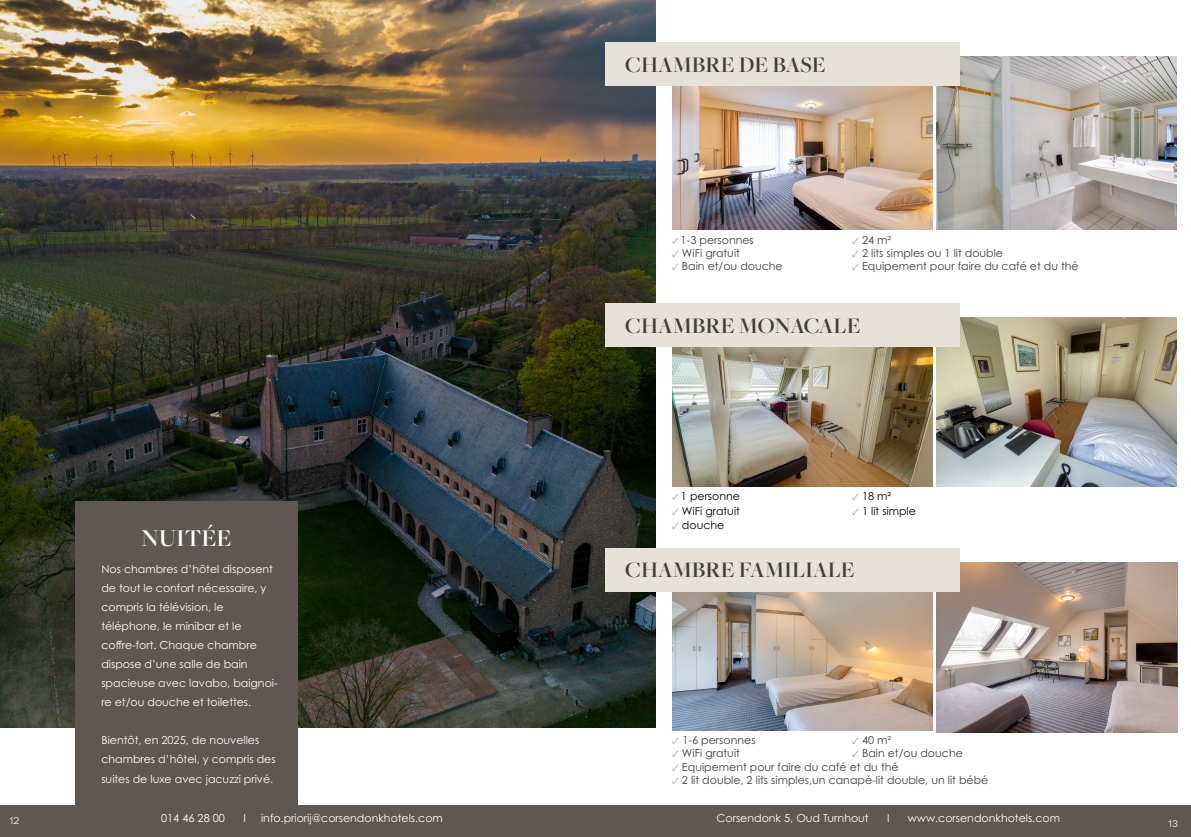
<style>
.page{position:relative;width:1191px;height:837px;background:#fff}
.page>*{position:absolute;margin:0;border:0;box-sizing:border-box;transform-origin:0 0}
.t1{font:600 25px "Freight Big Pro";color:#fff}
.t2{font:600 23px "Freight Big Pro";color:#413d3b}
.t3{font:12px "Novecentosanswide";color:#fff}
.t4{font:11px/19px "Century Gothic Pro";color:#fff}
.t5{font:11px "Century Gothic Pro";color:#413d3b}
.t6{font:11px "Century Gothic Pro";color:#000}
.s1{font-family:"Minion Pro Cn It Subh";color:#97938a}
</style>
<div class="page">
<img style="left:0;top:0;width:655px;height:727px">
<img style="left:672px;top:86px;width:260px;height:143px">
<img style="left:936px;top:56px;width:240px;height:173px">
<div style="left:605px;top:42px;width:355px;height:44px;background:#e6e2d8"></div>
<img style="left:672px;top:347px;width:260px;height:139px">
<img style="left:936px;top:317px;width:240px;height:169px">
<div style="left:605px;top:303px;width:355px;height:44px;background:#e6e2d8"></div>
<img style="left:672px;top:591px;width:260px;height:139px">
<img style="left:936px;top:562px;width:241px;height:169px">
<div style="left:605px;top:547px;width:355px;height:44px;background:#e6e2d8"></div>
<div style="left:75px;top:501px;width:223px;height:335px;background:#5f5752"></div>
<div style="left:0;top:805px;width:1191px;height:31px;background:#5f5752"></div>
<h2 class="t2" style="left:625px;top:49px;width:202px">CHAMBRE DE BASE</h2>
<p class="t5" style="left:672px;top:233px;width:83px"><span class="s1">✓</span> 1-3 personnes</p>
<p class="t5" style="left:852px;top:233px;width:41px"><span class="s1">✓</span> 24 m²</p>
<p class="t5" style="left:672px;top:246px;width:69px"><span class="s1">✓</span> WiFi gratuit</p>
<p class="t5" style="left:852px;top:246px;width:152px"><span class="s1">✓</span> 2 lits simples ou 1 lit double</p>
<p class="t5" style="left:672px;top:259px;width:112px"><span class="s1">✓</span> Bain et/ou douche</p>
<p class="t5" style="left:852px;top:259px;width:228px"><span class="s1">✓</span> Equipement pour faire du café et du thé</p>
<h1 class="t1" style="left:141px;top:521px;width:91px">NUITÉE</h1>
<p class="t4" style="left:101px;top:559px;width:178px">Nos chambres d’hôtel disposent de tout le confort nécessaire, y compris la télévision, le téléphone, le minibar et le coffre-fort. Chaque chambre dispose d’une salle de bain spacieuse avec lavabo, baignoi&shy;re et/ou douche et toilettes.</p>
<p class="t4" style="left:101px;top:730px;width:176px">Bientôt, en 2025, de nouvelles chambres d’hôtel, y compris des suites de luxe avec jacuzzi privé.</p>
<h2 class="t2" style="left:625px;top:310px;width:237px">CHAMBRE MONACALE</h2>
<p class="t6" style="left:672px;top:489px;width:69px"><span class="s1">✓</span> 1 personne</p>
<p class="t6" style="left:852px;top:489px;width:41px"><span class="s1">✓</span> 18 m²</p>
<p class="t6" style="left:672px;top:503px;width:69px"><span class="s1">✓</span> WiFi gratuit</p>
<p class="t6" style="left:852px;top:503px;width:65px"><span class="s1">✓</span> 1 lit simple</p>
<p class="t6" style="left:672px;top:518px;width:54px"><span class="s1">✓</span> douche</p>
<h2 class="t2" style="left:625px;top:554px;width:231px">CHAMBRE FAMILIALE</h2>
<p class="t5" style="left:672px;top:733px;width:85px"><span class="s1">✓</span> 1-6 personnes</p>
<p class="t5" style="left:852px;top:733px;width:41px"><span class="s1">✓</span> 40 m²</p>
<p class="t5" style="left:672px;top:746px;width:69px"><span class="s1">✓</span> WiFi gratuit</p>
<p class="t5" style="left:852px;top:746px;width:112px"><span class="s1">✓</span> Bain et/ou douche</p>
<p class="t5" style="left:672px;top:759px;width:228px"><span class="s1">✓</span> Equipement pour faire du café et du thé</p>
<p class="t5" style="left:672px;top:772px;width:318px"><span class="s1">✓</span> 2 lit double, 2 lits simples,un canapé-lit double, un lit bébé</p>
<p class="t4" style="left:716px;top:808px;width:154px">Corsendonk 5, Oud Turnhout</p>
<p class="t4" style="left:887px;top:808px;width:4px">I</p>
<p class="t4" style="left:907px;top:808px;width:154px">www.corsendonkhotels.com</p>
<p class="t3" style="left:10px;top:812px;width:11px">12</p>
<p class="t4" style="left:161px;top:808px;width:65px">014 46 28 00</p>
<p class="t4" style="left:243px;top:808px;width:4px">I</p>
<p class="t4" style="left:261px;top:808px;width:183px">info.priorij@corsendonkhotels.com</p>
<p class="t3" style="left:1168px;top:815px;width:11px">13</p>
<p class="t4" style="left:726px;top:808px;width:144px">Steenfortstraat 5, Kasterlee</p>
<p class="t3" style="left:1166px;top:812px;width:11px">13</p>
</div>
